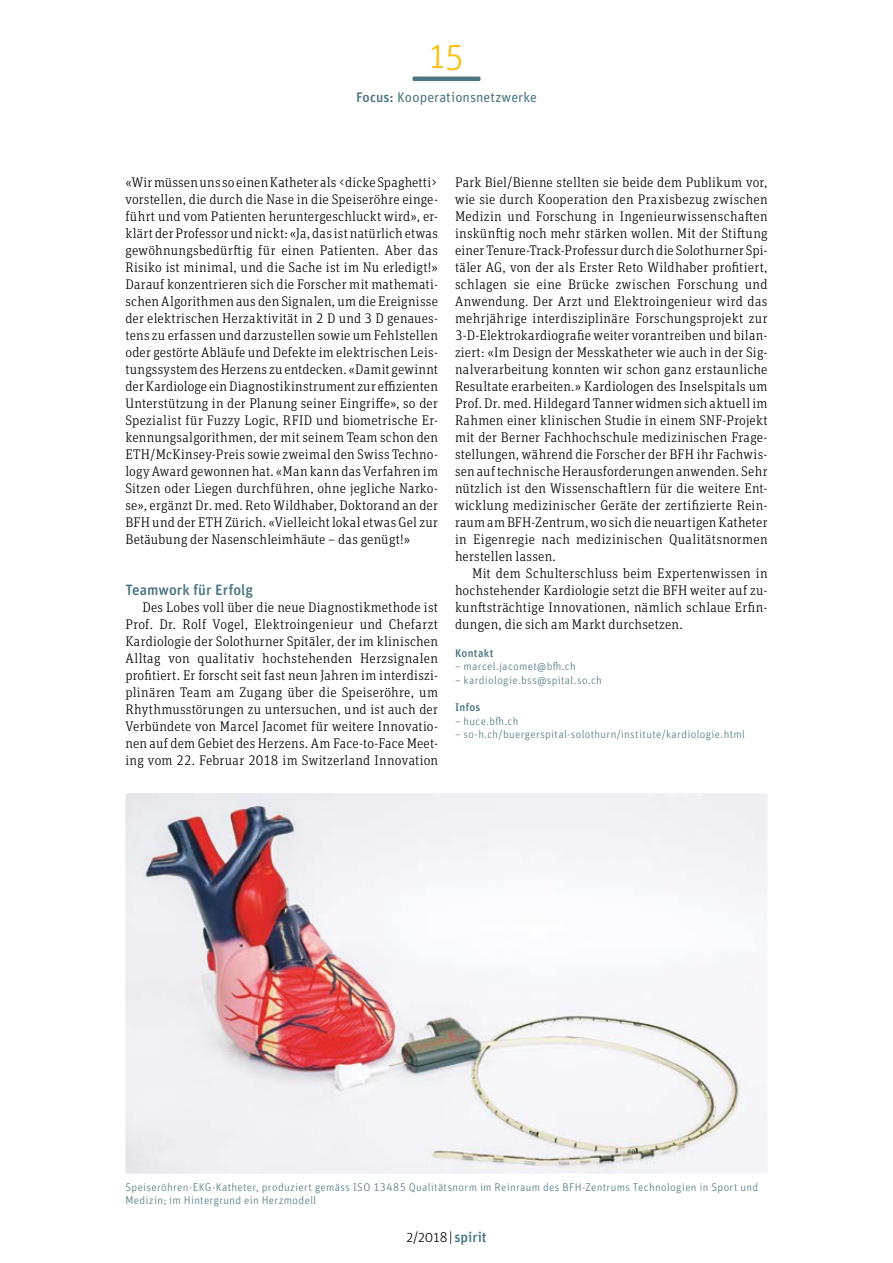
<style>
.page{position:relative;width:893px;height:1263px;background:#fff}
.page>*{position:absolute;margin:0;border:0;box-sizing:border-box;transform-origin:0 0}
.t1{font:300 36px "Unit Rounded Pro";color:#fbbe00}
.t2{font:500 15px "Unit Rounded Pro";color:#4b7582}
.t3{font:300 14.25px "Unit Rounded Pro";color:#000}
.t4{font:300 13.95px/17px "Unit Slab Pro";letter-spacing:.02em;color:#000;text-align:justify}
.t5{font:13.95px "Unit Rounded Pro";letter-spacing:.005em;color:#4b7582}
.t6{font:300 11.25px/13.6px "Unit Rounded Pro";letter-spacing:.03em;color:#4b7582}
.t7{font:500 11.25px "Unit Rounded Pro";letter-spacing:.03em;color:#4b7582}
.s1{font-weight:500}
.s2{font-weight:500;color:#4b7582}
</style>
<div class="page">
<hr style="left:412px;top:77px;width:68px;height:4px;background:#4b7582;border-radius:2px">
<img style="left:125px;top:793px;width:642px;height:381px">
<h1 class="t1" style="left:429px;top:33px;width:36px">15</h1>
<p class="t5" style="left:356px;top:88px;width:182px"><span class="s1">Focus:</span> Kooperationsnetzwerke</p>
<p class="t4" style="left:125px;top:173px;width:314px">«Wir müssen uns so einen Katheter als &lt;dicke Spaghetti&gt; vorstellen, die durch die Nase in die Speiseröhre einge&shy;führt und vom Patienten heruntergeschluckt wird», er&shy;klärt der Professor und nickt: «Ja, das ist natürlich etwas gewöhnungsbedürftig für einen Patienten. Aber das Risiko ist minimal, und die Sache ist im Nu erledigt!» Darauf konzentrieren sich die Forscher mit mathemati&shy;schen Algorithmen aus den Signalen, um die Ereignisse der elektrischen Herzaktivität in 2 D und 3 D genaues&shy;tens zu erfassen und darzustellen sowie um Fehlstellen oder gestörte Abläufe und Defekte im elektrischen Leis&shy;tungssystem des Herzens zu entdecken. «Damit gewinnt der Kardiologe ein Diagnostikinstrument zur effizienten Unterstützung in der Planung seiner Eingriffe», so der Spezialist für Fuzzy Logic, RFID und biometrische Er&shy;kennungsalgorithmen, der mit seinem Team schon den ETH/McKinsey-Preis sowie zweimal den Swiss Techno&shy;logy Award gewonnen hat. «Man kann das Verfahren im Sitzen oder Liegen durchführen, ohne jegliche Narko&shy;se», ergänzt Dr. med. Reto Wildhaber, Doktorand an der BFH und der ETH Zürich. «Vielleicht lokal etwas Gel zur Betäubung der Nasenschleimhäute – das genügt!»</p>
<p class="t2" style="left:125px;top:579px;width:129px">Teamwork für Erfolg</p>
<p class="t4" style="left:125px;top:599px;width:314px;text-indent:17px">Des Lobes voll über die neue Diagnostikmethode ist Prof. Dr. Rolf Vogel, Elektroingenieur und Chefarzt Kardiologie der Solothurner Spitäler, der im klinischen Alltag von qualitativ hochstehenden Herzsignalen profitiert. Er forscht seit fast neun Jahren im interdiszi&shy;plinären Team am Zugang über die Speiseröhre, um Rhythmusstörungen zu untersuchen, und ist auch der Verbündete von Marcel Jacomet für weitere Innovatio&shy;nen auf dem Gebiet des Herzens. Am Face-to-Face Meet&shy;ing vom 22. Februar 2018 im Switzerland Innovation</p>
<p class="t4" style="left:455px;top:173px;width:314px">Park Biel/Bienne stellten sie beide dem Publikum vor, wie sie durch Kooperation den Praxisbezug zwischen Medizin und Forschung in Ingenieurwissenschaften inskünftig noch mehr stärken wollen. Mit der Stiftung einer Tenure-Track-Professur durch die Solothurner Spi&shy;täler AG, von der als Erster Reto Wildhaber profitiert, schlagen sie eine Brücke zwischen Forschung und Anwendung. Der Arzt und Elektroingenieur wird das mehrjährige interdisziplinäre Forschungsprojekt zur 3-D-Elektrokardiografie weiter vorantreiben und bilan&shy;ziert: «Im Design der Messkatheter wie auch in der Sig&shy;nalverarbeitung konnten wir schon ganz erstaunliche Resultate erarbeiten.» Kardiologen des Inselspitals um Prof. Dr. med. Hildegard Tanner widmen sich aktuell im Rahmen einer klinischen Studie in einem SNF-Projekt mit der Berner Fachhochschule medizinischen Frage&shy;stellungen, während die Forscher der BFH ihr Fachwis&shy;sen auf technische Herausforderungen anwenden. Sehr nützlich ist den Wissenschaftlern für die weitere Ent&shy;wicklung medizinischer Geräte der zertifizierte Rein&shy;raum am BFH-Zentrum, wo sich die neuartigen Katheter in Eigenregie nach medizinischen Qualitätsnormen herstellen lassen.</p>
<p class="t4" style="left:455px;top:565px;width:314px;text-indent:17px">Mit dem Schulterschluss beim Expertenwissen in hochstehender Kardiologie setzt die BFH weiter auf zu&shy;kunftsträchtige Innovationen, nämlich schlaue Erfin&shy;dungen, die sich am Markt durchsetzen.</p>
<p class="t7" style="left:455px;top:645px;width:40px">Kontakt</p>
<p class="t6" style="left:455px;top:659px;width:122px">– marcel.jacomet@bfh.ch</p>
<p class="t6" style="left:455px;top:673px;width:148px">– kardiologie.bss@spital.so.ch</p>
<p class="t7" style="left:455px;top:699px;width:27px">Infos</p>
<p class="t6" style="left:455px;top:714px;width:65px">– huce.bfh.ch</p>
<p class="t6" style="left:455px;top:727px;width:291px">– so-h.ch/buergerspital-solothurn/institute/kardiologie.html</p>
<p class="t6" style="left:125px;top:1180px;width:634px">Speiseröhren-EKG-Katheter, produziert gemäss ISO 13485 Qualitätsnorm im Reinraum des BFH-Zentrums Technologien in Sport und<br>Medizin; im Hintergrund ein Herzmodell</p>
<p class="t3" style="left:406px;top:1228px;width:82px">2/2018| <span class="s2">spirit</span></p>
</div>
